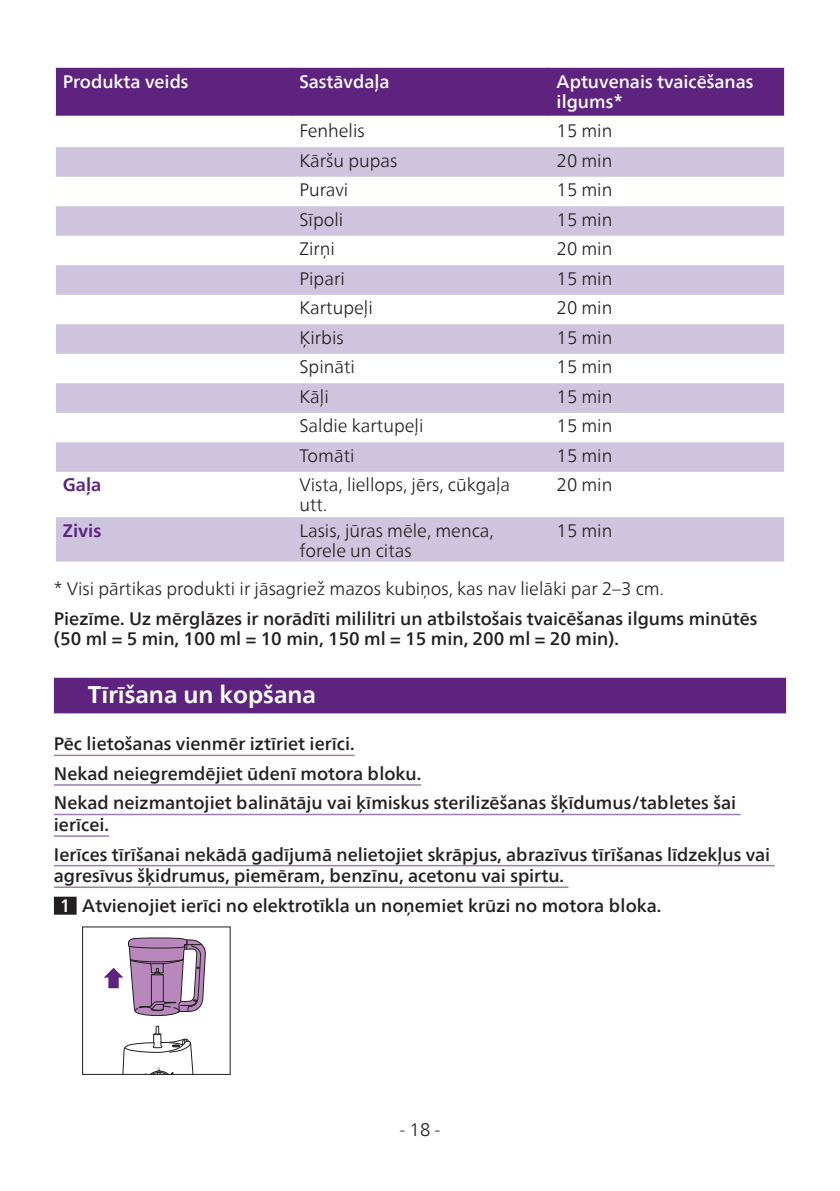
<style>
.page{position:relative;width:840px;height:1191px;background:#fff}
.page>*{position:absolute;margin:0;border:0;box-sizing:border-box;transform-origin:0 0}
.heading1{font:700 24px "Neue Frutiger World";color:#fff}
.chapter-warning-para{font:500 18px/21.6px "Neue Frutiger World";color:#231f20}
.chapter-note-paragra{font:500 18px/20px "Neue Frutiger World";color:#231f20}
.chapter-table-roweve{font:300 18px/20px "Neue Frutiger World";color:#231f20}
.chapter-table-rowodd{font:300 18px/20px "Neue Frutiger World";color:#231f20}
.chapter-paragraph{font:300 18px "Neue Frutiger World";color:#231f20}
.actionlist-item-para{font:500 18px "Neue Frutiger World";color:#231f20}
.chapter-table-rowhea{font:500 18px/20px "Neue Frutiger World";color:#fff}
.chapter-table-rowodd-2{font:700 18px "Neue Frutiger World";color:#5d237f}
.chapter-table-roweve-2{font:700 18px "Neue Frutiger World";color:#5d237f}
.s1{color:#fff}
</style>
<div class="page">
<div style="left:54px;top:678px;width:731px;height:35px;background:#5d237f"></div>
<hr style="left:54px;top:754px;width:300px;height:2px;background:#9c7fb3">
<hr style="left:54px;top:784px;width:367px;height:1px;background:#9c7fb3">
<hr style="left:54px;top:813px;width:686px;height:2px;background:#9c7fb3">
<hr style="left:54px;top:835px;width:55px;height:2px;background:#9c7fb3">
<hr style="left:54px;top:865px;width:720px;height:1px;background:#9c7fb3">
<hr style="left:54px;top:886px;width:514px;height:2px;background:#9c7fb3">
<div style="left:54px;top:896px;width:23px;height:18px;background:#231f20"></div>
<div style="left:56px;top:68px;width:727px;height:48px;background:#5d237f"></div>
<svg style="left:56px;top:147px;width:727px;height:414px;fill:#cfc4dd"></svg>
<svg style="left:101px;top:937px;width:106px;height:138px"></svg>
<p class="chapter-table-rowhea" style="left:63px;top:71px;width:127px">Produkta veids</p>
<p class="chapter-table-rowhea" style="left:299px;top:71px;width:92px">Sastāvdaļa</p>
<p class="chapter-table-rowhea" style="left:556px;top:71px;width:198px">Aptuvenais tvaicēšanas ilgums*</p>
<p class="chapter-table-roweve" style="left:299px;top:121px;width:67px">Fenhelis</p>
<p class="chapter-table-roweve" style="left:556px;top:121px;width:57px">15 min</p>
<p class="chapter-table-rowodd" style="left:299px;top:151px;width:100px">Kāršu pupas</p>
<p class="chapter-table-rowodd" style="left:556px;top:151px;width:57px">20 min</p>
<p class="chapter-table-roweve" style="left:299px;top:180px;width:50px">Puravi</p>
<p class="chapter-table-roweve" style="left:556px;top:180px;width:57px">15 min</p>
<p class="chapter-table-rowodd" style="left:299px;top:210px;width:45px">Sīpoli</p>
<p class="chapter-table-rowodd" style="left:556px;top:210px;width:57px">15 min</p>
<p class="chapter-table-roweve" style="left:299px;top:239px;width:37px">Zirņi</p>
<p class="chapter-table-roweve" style="left:556px;top:239px;width:57px">20 min</p>
<p class="chapter-table-rowodd" style="left:299px;top:269px;width:47px">Pipari</p>
<p class="chapter-table-rowodd" style="left:556px;top:269px;width:57px">15 min</p>
<p class="chapter-table-roweve" style="left:299px;top:298px;width:75px">Kartupeļi</p>
<p class="chapter-table-roweve" style="left:556px;top:298px;width:57px">20 min</p>
<p class="chapter-table-rowodd" style="left:299px;top:328px;width:46px">Ķirbis</p>
<p class="chapter-table-rowodd" style="left:556px;top:328px;width:57px">15 min</p>
<p class="chapter-table-roweve" style="left:299px;top:357px;width:57px">Spināti</p>
<p class="chapter-table-roweve" style="left:556px;top:357px;width:57px">15 min</p>
<p class="chapter-table-rowodd" style="left:299px;top:387px;width:31px">Kāļi</p>
<p class="chapter-table-rowodd" style="left:556px;top:387px;width:57px">15 min</p>
<p class="chapter-table-roweve" style="left:299px;top:416px;width:125px">Saldie kartupeļi</p>
<p class="chapter-table-roweve" style="left:556px;top:416px;width:57px">15 min</p>
<p class="chapter-table-rowodd" style="left:299px;top:446px;width:57px">Tomāti</p>
<p class="chapter-table-rowodd" style="left:556px;top:446px;width:57px">15 min</p>
<p class="chapter-table-roweve-2" style="left:63px;top:469px;width:40px">Gaļa</p>
<p class="chapter-table-roweve" style="left:299px;top:475px;width:212px">Vista, liellops, jērs, cūkgaļa utt.</p>
<p class="chapter-table-roweve" style="left:556px;top:475px;width:57px">20 min</p>
<p class="chapter-table-rowodd-2" style="left:63px;top:514px;width:40px">Zivis</p>
<p class="chapter-table-rowodd" style="left:299px;top:520px;width:196px">Lasis, jūras mēle, menca, forele un citas</p>
<p class="chapter-table-rowodd" style="left:556px;top:520px;width:57px">15 min</p>
<p class="chapter-paragraph" style="left:54px;top:575px;width:608px">* Visi pārtikas produkti ir jāsagriež mazos kubiņos, kas nav lielāki par 2–3 cm.</p>
<p class="chapter-note-paragra" style="left:54px;top:608px;width:704px">Piezīme. Uz mērglāzes ir norādīti mililitri un atbilstošais tvaicēšanas ilgums minūtēs (50 ml = 5 min, 100 ml = 10 min, 150 ml = 15 min, 200 ml = 20 min).</p>
<p class="heading1" style="left:88px;top:673px;width:229px">Tīrīšana un kopšana</p>
<p class="chapter-warning-para" style="left:54px;top:733px;width:302px">Pēc lietošanas vienmēr iztīriet ierīci.</p>
<p class="chapter-warning-para" style="left:54px;top:763px;width:368px">Nekad neiegremdējiet ūdenī motora bloku.</p>
<p class="chapter-warning-para" style="left:54px;top:792px;width:683px">Nekad neizmantojiet balinātāju vai ķīmiskus sterilizēšanas šķīdumus/tabletes šai ierīcei.</p>
<p class="chapter-warning-para" style="left:54px;top:843px;width:717px">Ierīces tīrīšanai nekādā gadījumā nelietojiet skrāpjus, abrazīvus tīrīšanas līdzekļus vai agresīvus šķidrumus, piemēram, benzīnu, acetonu vai spirtu.</p>
<p class="actionlist-item-para" style="left:60px;top:890px;width:602px"><span class="s1">1</span> Atvienojiet ierīci no elektrotīkla un noņemiet krūzi no motora bloka.</p>
<p class="chapter-paragraph" style="left:399px;top:1115px;width:42px">- 18 -</p>
</div>
